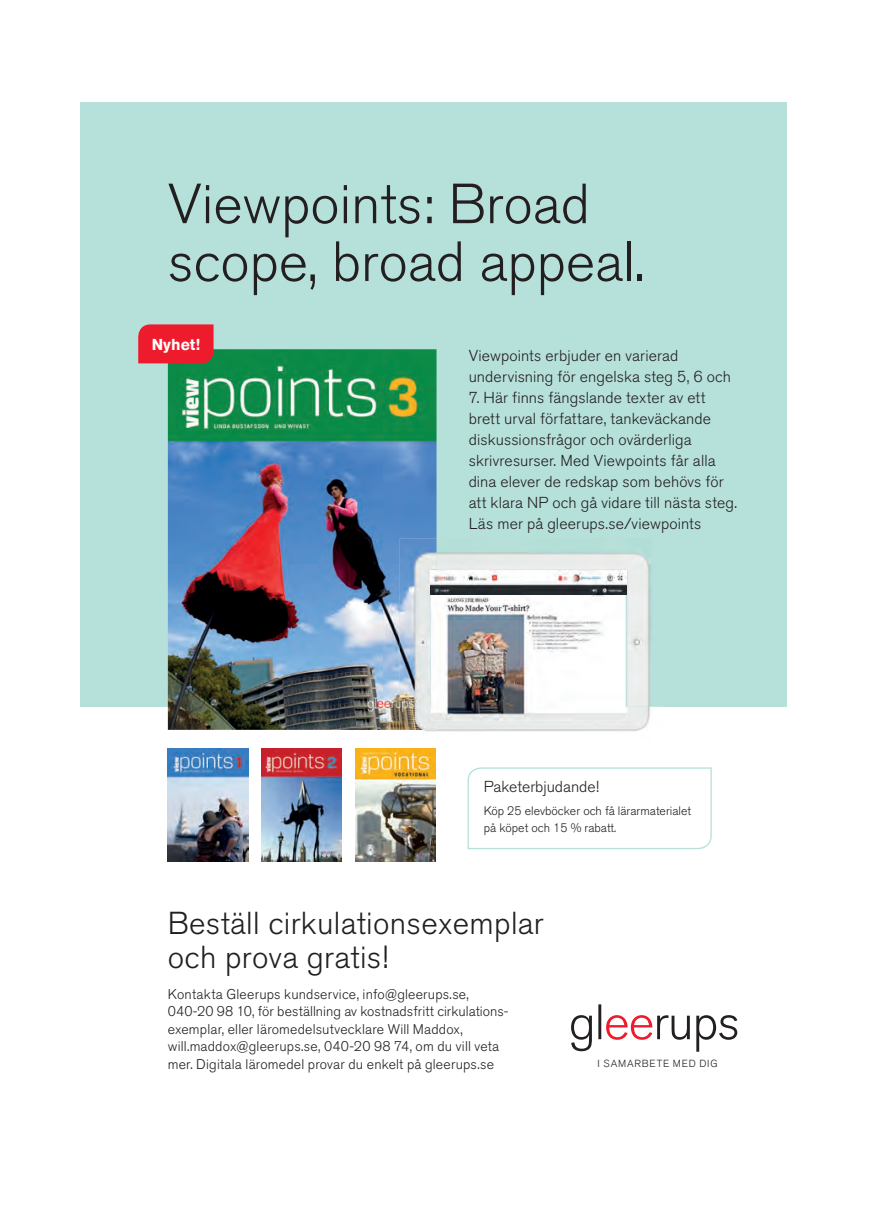
<style>
.page{position:relative;width:869px;height:1216px;background:#fff}
.page>*{position:absolute;margin:0;border:0;box-sizing:border-box;transform-origin:0 0}
.t1{font:300 56px/57.8px "Akzidenz Grotesk BQ";color:#231f20}
.t2{font:300 31.5px/33.2px "Akzidenz Grotesk BQ";letter-spacing:.01em;color:#231f20}
.t3{font:300 15.75px/21px "Akzidenz Grotesk BQ";letter-spacing:.01em;color:#231f20}
.t4{font:700 15.75px "Akzidenz Grotesk BQ";color:#fff}
.t5{font:300 14px/17.5px "Akzidenz Grotesk BQ";letter-spacing:.01em;color:#231f20}
.t6{font:300 12.25px/17.5px "Akzidenz Grotesk BQ";color:#231f20}
.t7{font:300 10.33px "Akzidenz Grotesk BQ";letter-spacing:.08em;color:#231f20}
</style>
<div class="page">
<div style="left:80px;top:102px;width:706px;height:604px;background:#b6e0da"></div>
<img style="left:168px;top:748px;width:80px;height:113px">
<img style="left:261px;top:748px;width:80px;height:113px">
<img style="left:355px;top:748px;width:80px;height:113px">
<svg style="left:571px;top:1004px;width:166px;height:47px"></svg>
<img style="left:168px;top:349px;width:268px;height:380px">
<div style="left:138px;top:324px;width:75px;height:39px;background:#ee1b2d"></div>
<img style="left:399px;top:706px;width:263px;height:26px">
<img style="left:436px;top:538px;width:215px;height:168px">
<img style="left:399px;top:538px;width:37px;height:191px">
<img style="left:430px;top:594px;width:195px;height:126px">
<img style="left:430px;top:570px;width:93px;height:24px">
<img style="left:523px;top:570px;width:103px;height:24px">
<svg style="left:467px;top:767px;width:245px;height:82px"></svg>
<h1 class="t1" style="left:168px;top:181px;width:477px">Viewpoints: Broad scope, broad appeal.</h1>
<p class="t4" style="left:152px;top:335px;width:50px">Nyhet!</p>
<p class="t3" style="left:468px;top:346px;width:263px">Viewpoints erbjuder en varierad undervisning för engelska steg 5, 6 och</p>
<p class="t3" style="left:468px;top:388px;width:270px">7. Här finns fängslande texter av ett brett urval författare, tankeväckande diskussionsfrågor och ovärderliga skrivresurser. Med Viewpoints får alla dina elever de redskap som behövs för att klara NP och gå vidare till nästa steg.<br>Läs mer på gleerups.se/viewpoints</p>
<p class="t3" style="left:483px;top:778px;width:117px">Paketerbjudande!</p>
<p class="t6" style="left:483px;top:803px;width:209px">Köp 25 elevböcker och få lärarmaterialet på köpet och 15 % rabatt.</p>
<h2 class="t2" style="left:168px;top:910px;width:377px">Beställ cirkulationsexemplar och prova gratis!</h2>
<p class="t5" style="left:168px;top:986px;width:342px">Kontakta Gleerups kundservice, info@gleerups.se, 040-20 98 10, för beställning av kostnadsfritt cirkulations&shy;exemplar, eller läromedelsutvecklare Will Maddox, will.maddox@gleerups.se, 040-20 98 74, om du vill veta mer. Digitala läromedel provar du enkelt på gleerups.se</p>
<p class="t7" style="left:597px;top:1059px;width:121px">I SAMARBETE MED DIG</p>
</div>
